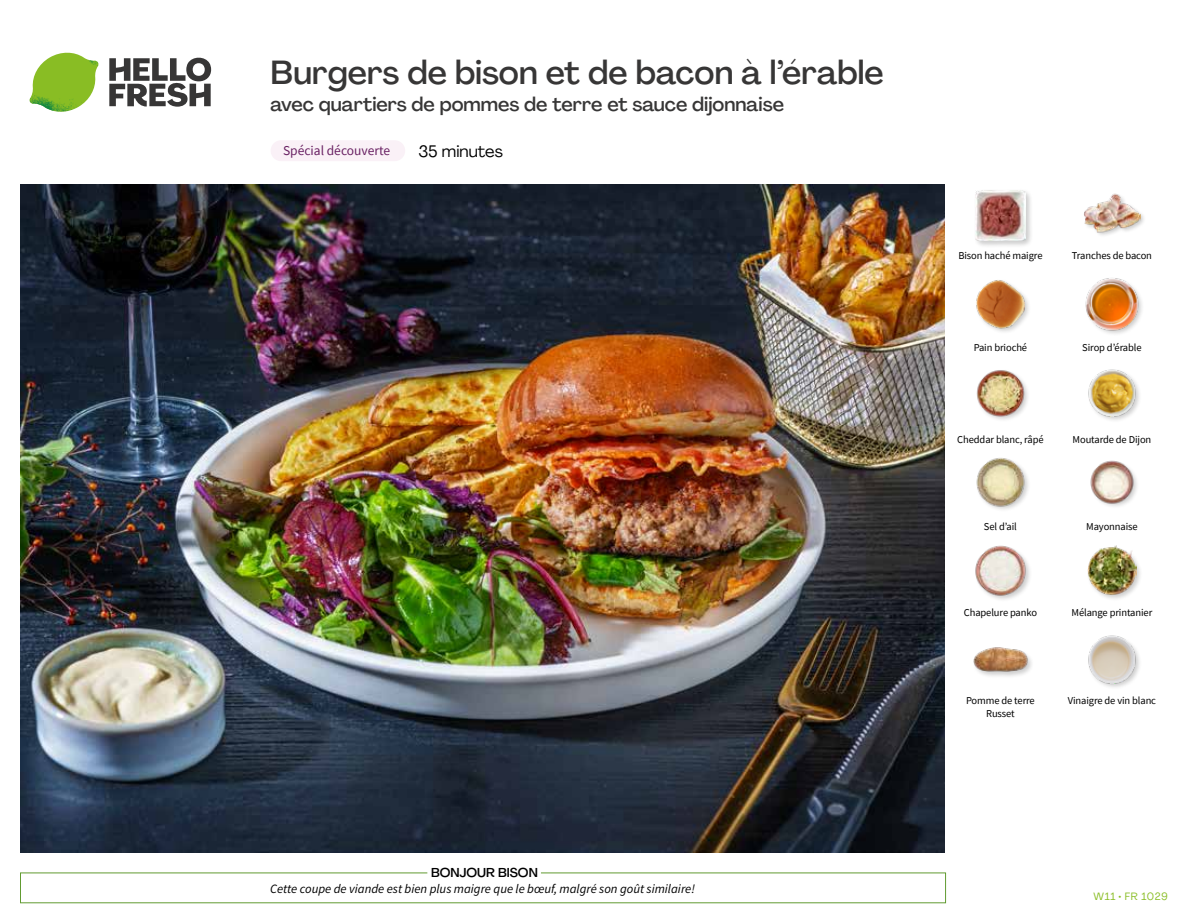
<style>
.page{position:relative;width:1188px;height:918px;background:#fff}
.page>*{position:absolute;margin:0;border:0;box-sizing:border-box;transform-origin:0 0}
.t1{font:500 33px "Agrandir";color:#373636}
.t2{font:500 19.5px "Agrandir";color:#373636}
.t3{font:16.5px "Agrandir";color:#000}
.t4{font:13.5px "Source Sans Pro";color:#692163}
.t5{font:italic 12.75px "Source Sans Pro";color:#000}
.t6{font:500 12.75px "Agrandir";color:#000}
.t7{font:10.5px/13.5px "Source Sans Pro";letter-spacing:-.01em;color:#000;text-align:center}
.t8{font:10.5px "Agrandir";letter-spacing:.05em;color:#89bd24}
</style>
<div class="page">
<svg style="left:109px;top:57px;width:102px;height:50px"></svg>
<svg style="left:34px;top:53px;width:62px;height:40px"></svg>
<img style="left:67px;top:53px;width:32px;height:26px">
<img style="left:33px;top:75px;width:59px;height:11px">
<img style="left:29px;top:79px;width:61px;height:33px">
<img style="left:65px;top:86px;width:27px;height:25px">
<img style="left:21px;top:184px;width:924px;height:668px">
<div style="left:271px;top:140px;width:134px;height:21px;background:#faf1f7;border-radius:10px"></div>
<img style="left:1088px;top:635px;width:52px;height:52px">
<div style="left:973px;top:646px;width:61px;height:33px;background:#000;opacity:.2"></div>
<img style="left:973px;top:646px;width:56px;height:29px">
<div style="left:1086px;top:545px;width:57px;height:56px;background:#000;opacity:.2"></div>
<img style="left:1087px;top:546px;width:50px;height:50px">
<img style="left:975px;top:545px;width:54px;height:55px">
<img style="left:1090px;top:460px;width:47px;height:47px">
<img style="left:976px;top:458px;width:53px;height:52px">
<img style="left:1088px;top:369px;width:52px;height:51px">
<img style="left:976px;top:370px;width:52px;height:50px">
<img style="left:1085px;top:278px;width:56px;height:55px">
<img style="left:976px;top:280px;width:53px;height:52px">
<div style="left:1083px;top:194px;width:64px;height:44px;background:#000;opacity:.2"></div>
<img style="left:1083px;top:193px;width:58px;height:45px">
<div style="left:974px;top:189px;width:59px;height:59px;background:#000;opacity:.2"></div>
<img style="left:975px;top:190px;width:51px;height:51px">
<h1 class="t1" style="left:271px;top:52px;width:615px">Burgers de bison et de bacon à l’érable</h1>
<h2 class="t2" style="left:271px;top:92px;width:515px">avec quartiers de pommes de terre et sauce dijonnaise</h2>
<h3 class="t3" style="left:418px;top:141px;width:86px">35 minutes</h3>
<p class="t4" style="left:283px;top:142px;width:109px">Spécial découverte</p>
<p class="t6" style="left:431px;top:864px;width:108px">BONJOUR BISON</p>
<p class="t5" style="left:270px;top:881px;width:426px">Cette coupe de viande est bien plus maigre que le bœuf, malgré son goût similaire!</p>
<p class="t7" style="left:958px;top:248px;width:86px">Bison haché maigre</p>
<p class="t7" style="left:1072px;top:248px;width:82px">Tranches de bacon</p>
<p class="t7" style="left:974px;top:341px;width:55px">Pain brioché</p>
<p class="t7" style="left:1082px;top:341px;width:61px">Sirop d’érable</p>
<p class="t7" style="left:957px;top:433px;width:88px">Cheddar blanc, râpé</p>
<p class="t7" style="left:1073px;top:433px;width:80px">Moutarde de Dijon</p>
<p class="t7" style="left:984px;top:520px;width:35px">Sel d’ail</p>
<p class="t7" style="left:1086px;top:520px;width:53px">Mayonnaise</p>
<p class="t7" style="left:964px;top:606px;width:75px">Chapelure panko</p>
<p class="t7" style="left:1072px;top:606px;width:82px">Mélange printanier</p>
<p class="t7" style="left:966px;top:693px;width:70px">Pomme de terre<br>Russet</p>
<p class="t7" style="left:1068px;top:693px;width:90px">Vinaigre de vin blanc</p>
<p class="t8" style="left:1094px;top:890px;width:76px">W11 • FR 1029</p>
</div>
